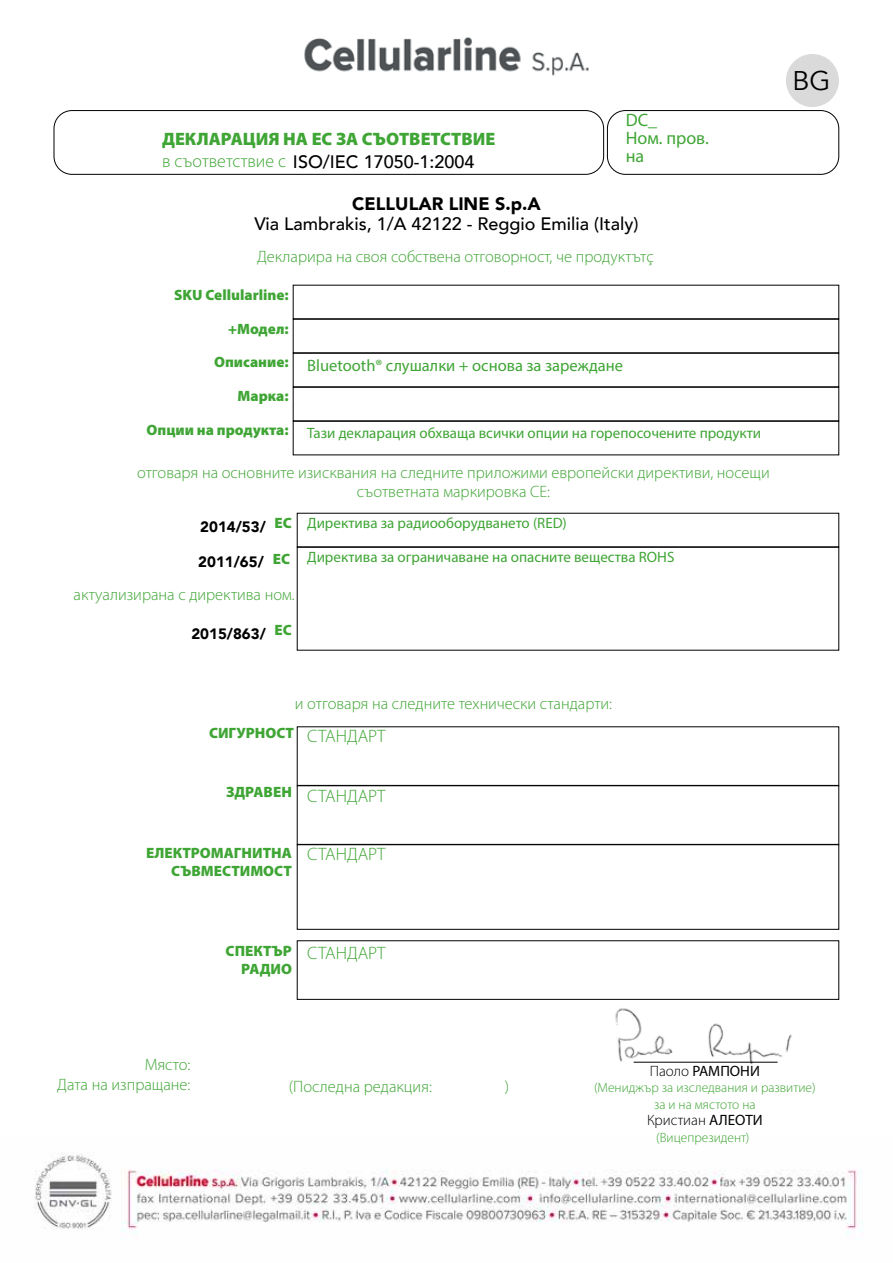
<style>
.page{position:relative;width:893px;height:1263px;background:#fff}
.page>*{position:absolute;margin:0;border:0;box-sizing:border-box;transform-origin:0 0}
.t1{font:27px "Avenir";color:#000}
.t2{font:500 18px "Avenir";color:#000}
.t3{font:300 18px "Myriad Pro";color:#3fa535}
.t4{font:900 18px "Myriad Pro";color:#3fa535}
.t5{font:900 18px "Avenir";color:#000}
.t6{font:18px/18px "Myriad Pro";color:#3fa535}
.t7{font:300 16.5px/19.5px "Myriad Pro";color:#3fa535;text-align:right}
.t8{font:16.5px "Myriad Pro";color:#3fa535}
.t9{font:15px "Myriad Pro";color:#3fa535}
.t10{font:900 15px/18px "Myriad Pro";color:#3fa535;text-align:right}
.t11{font:900 15px "Avenir";color:#000}
.t12{font:300 15px "Myriad Pro";color:#000}
.t13{font:15px "Myriad Pro";color:#000}
.t14{font:300 13.5px/16.5px "Myriad Pro";color:#3fa535;text-align:center}
.s1{font-family:"Myriad Pro";font-weight:300;color:#3fa535}
.s2{font-weight:300}
.s3{font-weight:400}
</style>
<div class="page">
<img style="left:53px;top:37px;width:787px;height:92px">
<img style="left:35px;top:1152px;width:827px;height:83px">
<div style="left:786px;top:54px;width:53px;height:53px;background:#dadada;border-radius:50%"></div>
<div style="left:54px;top:110px;width:550px;height:65px;border:1px solid #000;border-radius:18px"></div>
<img style="left:609px;top:999px;width:190px;height:66px">
<div style="left:607px;top:110px;width:232px;height:65px;border:1px solid #000;border-radius:18px"></div>
<div style="left:293px;top:285px;width:546px;height:34px;border:1px solid #000"></div>
<div style="left:293px;top:319px;width:546px;height:34px;border:1px solid #000"></div>
<div style="left:297px;top:547px;width:542px;height:103px;border:1px solid #000"></div>
<div style="left:293px;top:353px;width:546px;height:34px;border:1px solid #000"></div>
<div style="left:297px;top:785px;width:542px;height:59px;border:1px solid #000"></div>
<div style="left:297px;top:844px;width:542px;height:85px;border:1px solid #000"></div>
<div style="left:293px;top:387px;width:546px;height:34px;border:1px solid #000"></div>
<div style="left:293px;top:421px;width:546px;height:34px;border:1px solid #000"></div>
<hr style="left:634px;top:1062px;width:143px;height:1px;background:#000">
<p class="t4" style="left:162px;top:129px;width:335px">ДЕКЛАРАЦИЯ НА ЕС ЗА СЪОТВЕТСТВИЕ</p>
<p class="t2" style="left:162px;top:146px;width:314px"><span class="s1">в съответствие с</span> ISO/IEC 17050-1:2004</p>
<p class="t6" style="left:626px;top:111px;width:85px">DC_<br>Ном. пров. на</p>
<p class="t5" style="left:352px;top:189px;width:190px">CELLULAR LINE S.p.A</p>
<p class="t2" style="left:255px;top:208px;width:385px">Via Lambrakis, 1/A 42122 - Reggio Emilia (Italy)</p>
<p class="t7" style="left:257px;top:247px;width:398px">Декларира на своя собствена отговорност, че продуктътç</p>
<p class="t10" style="left:174px;top:286px;width:116px">SKU Cellularline:</p>
<p class="t10" style="left:228px;top:320px;width:62px">+Модел:</p>
<p class="t10" style="left:214px;top:353px;width:76px">Описание:</p>
<p class="t10" style="left:238px;top:387px;width:53px">Марка:</p>
<p class="t10" style="left:147px;top:421px;width:144px">Опции на продукта:</p>
<p class="t7" style="left:137px;top:463px;width:634px;text-align:center">отговаря на основните изисквания на следните приложими европейски директиви, носещи съответната маркировка CE:</p>
<p class="t8" style="left:307px;top:355px;width:317px">Bluetooth® слушалки + основа за зареждане</p>
<p class="t9" style="left:307px;top:424px;width:455px">Тази декларация обхваща всички опции на горепосочените продукти</p>
<p class="t11" style="left:200px;top:514px;width:67px">2014/53/</p>
<p class="t10" style="left:275px;top:514px;width:19px">ЕС</p>
<p class="t10" style="left:273px;top:550px;width:19px">ЕС</p>
<p class="t7" style="left:74px;top:585px;width:223px">актуализирана с директива ном.</p>
<p class="t11" style="left:198px;top:549px;width:67px">2011/65/</p>
<p class="t11" style="left:191px;top:621px;width:76px">2015/863/</p>
<p class="t10" style="left:275px;top:621px;width:19px">ЕС</p>
<p class="t9" style="left:307px;top:514px;width:261px">Директива за радиооборудването (RED)</p>
<p class="t9" style="left:307px;top:548px;width:369px">Директива за ограничаване на опасните вещества ROHS</p>
<p class="t7" style="left:295px;top:694px;width:319px">и отговаря на следните технически стандарти:</p>
<p class="t10" style="left:209px;top:724px;width:87px">СИГУРНОСТ</p>
<p class="t3" style="left:307px;top:726px;width:80px">СТАНДАРТ</p>
<p class="t10" style="left:226px;top:783px;width:67px">ЗДРАВЕН</p>
<p class="t3" style="left:307px;top:786px;width:80px">СТАНДАРТ</p>
<p class="t10" style="left:146px;top:844px;width:147px">ЕЛЕКТРОМАГНИТНА<br>СЪВМЕСТИМОСТ</p>
<p class="t3" style="left:307px;top:844px;width:80px">СТАНДАРТ</p>
<h1 class="t1" style="left:792px;top:65px;width:40px">BG</h1>
<p class="t10" style="left:226px;top:942px;width:68px">СПЕКТЪР<br>РАДИО</p>
<p class="t3" style="left:307px;top:943px;width:80px">СТАНДАРТ</p>
<p class="t7" style="left:57px;top:1055px;width:135px">Място:<br>Дата на изпращане:</p>
<p class="t7" style="left:289px;top:1077px;width:145px">(Последна редакция:</p>
<p class="t7" style="left:505px;top:1077px;width:6px">)</p>
<p class="t13" style="left:650px;top:1061px;width:112px"><span class="s2">Паоло</span> РАМПОНИ</p>
<p class="t12" style="left:647px;top:1112px;width:117px">Кристиан <span class="s3">АЛЕОТИ</span></p>
<p class="t14" style="left:594px;top:1079px;width:223px">(Мениджър за изследвания и развитие) за и на мястото на</p>
<p class="t14" style="left:656px;top:1129px;width:95px">(Вицепрезидент)</p>
</div>
